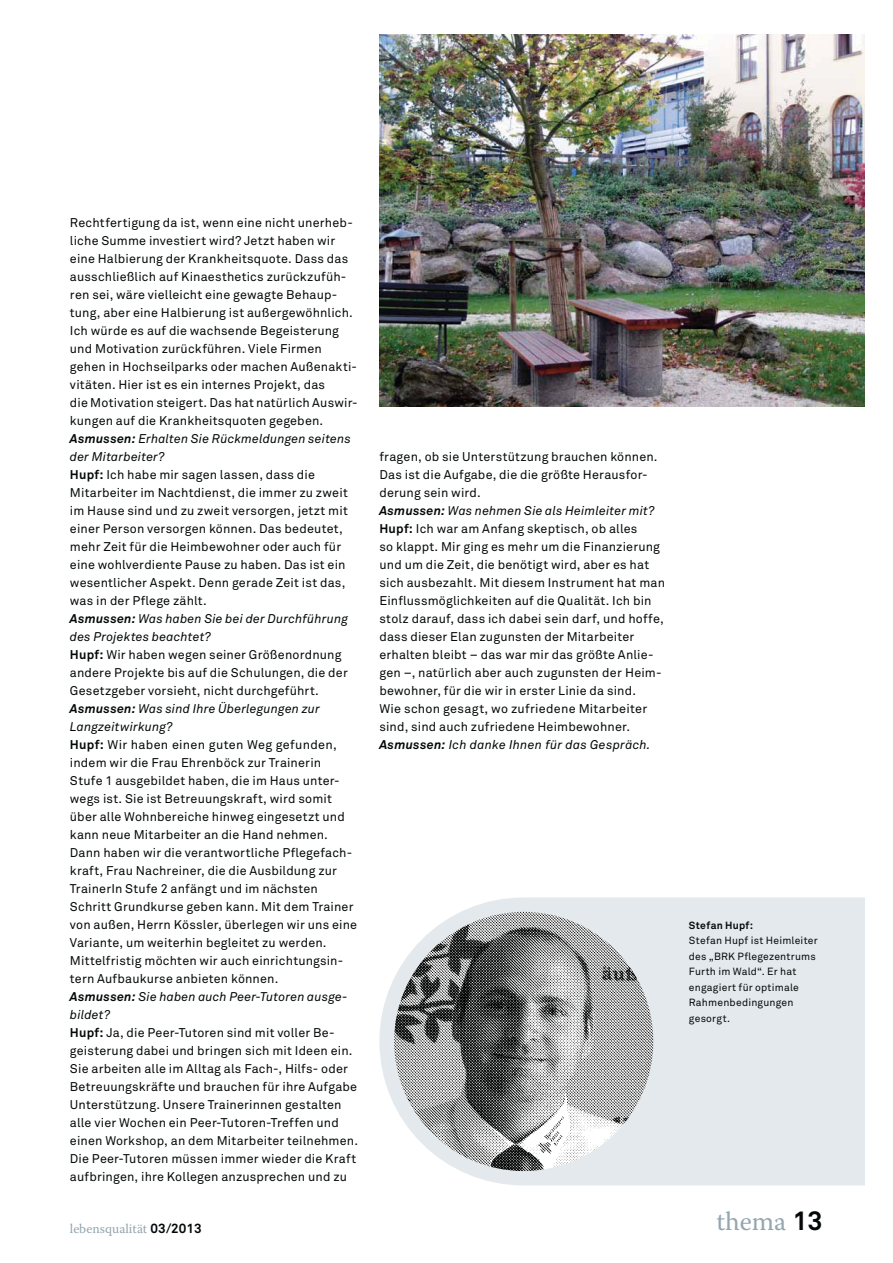
<style>
.page{position:relative;width:893px;height:1263px;background:#fff}
.page>*{position:absolute;margin:0;border:0;box-sizing:border-box;transform-origin:0 0}
.t1{font:26.55px "Warnock Pro";color:#94a6b0}
.t2{font:13.35px "Warnock Pro";color:#94a6b0}
.t3{font:12.6px/18px "Akkurat";letter-spacing:.015em;color:#040809}
.t4{font:10.35px/15.5px "Akkurat";letter-spacing:.02em;color:#040809}
.t5{font:700 10.35px "Akkurat";letter-spacing:.03em;color:#040809}
.s1{font-weight:700;font-style:italic}
.s2{font-style:italic}
.s3{font-weight:700}
.s4{font-family:"Akkurat";font-weight:700;color:#040809}
</style>
<div class="page">
<svg style="left:379px;top:897px;width:485px;height:288px;background:#e5ebed"></svg>
<img style="left:394px;top:912px;width:259px;height:259px;border-radius:50%">
<img style="left:379px;top:34px;width:485px;height:373px">
<p class="t3" style="left:70px;top:215px;width:290px">Rechtfertigung da ist, wenn eine nicht unerheb&shy;liche Summe investiert wird? Jetzt haben wir eine Halbierung der Krankheitsquote. Dass das ausschließlich auf Kinaesthetics zurückzufüh&shy;ren sei, wäre vielleicht eine gewagte Behaup&shy;tung, aber eine Halbierung ist außergewöhnlich.<br>Ich würde es auf die wachsende Begeisterung und Motivation zurückführen. Viele Firmen gehen in Hochseilparks oder machen Außenakti&shy;vitäten. Hier ist es ein internes Projekt, das<br>die Motivation steigert. Das hat natürlich Auswir - kungen auf die Krankheitsquoten gegeben.<br><span class="s1">Asmussen:</span> <span class="s2">Erhalten Sie Rückmeldungen seitens der Mitarbeiter?<br></span><span class="s3">Hupf:</span> Ich habe mir sagen lassen, dass die Mitarbeiter im Nachtdienst, die immer zu zweit im Hause sind und zu zweit versorgen, jetzt mit einer Person versorgen können. Das bedeutet, mehr Zeit für die Heimbewohner oder auch für eine wohlverdiente Pause zu haben. Das ist ein wesentlicher Aspekt. Denn gerade Zeit ist das, was in der Pflege zählt.<br><span class="s1">Asmussen:</span> <span class="s2">Was haben Sie bei der Durchführung des Projektes beachtet?<br></span><span class="s3">Hupf:</span> Wir haben wegen seiner Größenordnung andere Projekte bis auf die Schulungen, die der Gesetzgeber vorsieht, nicht durchgeführt.<br><span class="s1">Asmussen:</span> <span class="s2">Was sind Ihre Überlegungen zur Langzeitwirkung?<br></span><span class="s3">Hupf:</span> Wir haben einen guten Weg gefunden, indem wir die Frau Ehrenböck zur Trainerin<br>Stufe 1 ausgebildet haben, die im Haus unter&shy;wegs ist. Sie ist Betreuungskraft, wird somit über alle Wohnbereiche hinweg eingesetzt und kann neue Mitarbeiter an die Hand nehmen.<br>Dann haben wir die verantwortliche Pflegefach&shy;kraft, Frau Nachreiner, die die Ausbildung zur TrainerIn Stufe 2 anfängt und im nächsten Schritt Grundkurse geben kann. Mit dem Trainer von außen, Herrn Kössler, überlegen wir uns eine Variante, um weiterhin begleitet zu werden.<br>Mittelfristig möchten wir auch einrichtungsin&shy;tern Aufbaukurse anbieten können.<br><span class="s1">Asmussen:</span> <span class="s2">Sie haben auch Peer-Tutoren ausge&shy;bildet?<br></span><span class="s3">Hupf:</span> Ja, die Peer-Tutoren sind mit voller Be&shy;geisterung dabei und bringen sich mit Ideen ein.<br>Sie arbeiten alle im Alltag als Fach-, Hilfs- oder Betreuungskräfte und brauchen für ihre Aufgabe Unterstützung. Unsere Trainerinnen gestalten alle vier Wochen ein Peer-Tutoren-Treffen und einen Workshop, an dem Mitarbeiter teilnehmen.<br>Die Peer-Tutoren müssen immer wieder die Kraft aufbringen, ihre Kollegen anzusprechen und zu</p>
<p class="t2" style="left:70px;top:1223px;width:133px">lebensqualität <span class="s4">03/2013</span></p>
<p class="t3" style="left:379px;top:449px;width:287px">fragen, ob sie Unterstützung brauchen können.<br>Das ist die Aufgabe, die die größte Herausfor&shy;derung sein wird.<br><span class="s1">Asmussen:</span> <span class="s2">Was nehmen Sie als Heimleiter mit?<br></span><span class="s3">Hupf:</span> Ich war am Anfang skeptisch, ob alles<br>so klappt. Mir ging es mehr um die Finanzierung und um die Zeit, die benötigt wird, aber es hat sich ausbezahlt. Mit diesem Instrument hat man Einflussmöglichkeiten auf die Qualität. Ich bin stolz darauf, dass ich dabei sein darf, und hoffe, dass dieser Elan zugunsten der Mitarbeiter erhalten bleibt – das war mir das größte Anlie&shy;gen –, natürlich aber auch zugunsten der Heim&shy;bewohner, für die wir in erster Linie da sind.<br>Wie schon gesagt, wo zufriedene Mitarbeiter sind, sind auch zufriedene Heimbewohner.<br><span class="s1">Asmussen:</span> <span class="s2">Ich danke Ihnen für das Gespräch.</span></p>
<p class="t5" style="left:689px;top:921px;width:66px">Stefan Hupf:</p>
<p class="t4" style="left:689px;top:934px;width:130px">Stefan Hupf ist Heimleiter des „BRK Pflegezentrums<br>Furth im Wald“. Er hat engagiert für optimale<br>Rahmenbedingungen gesorgt.</p>
<h1 class="t1" style="left:716px;top:1211px;width:108px">thema <span class="s4">13</span></h1>
</div>
